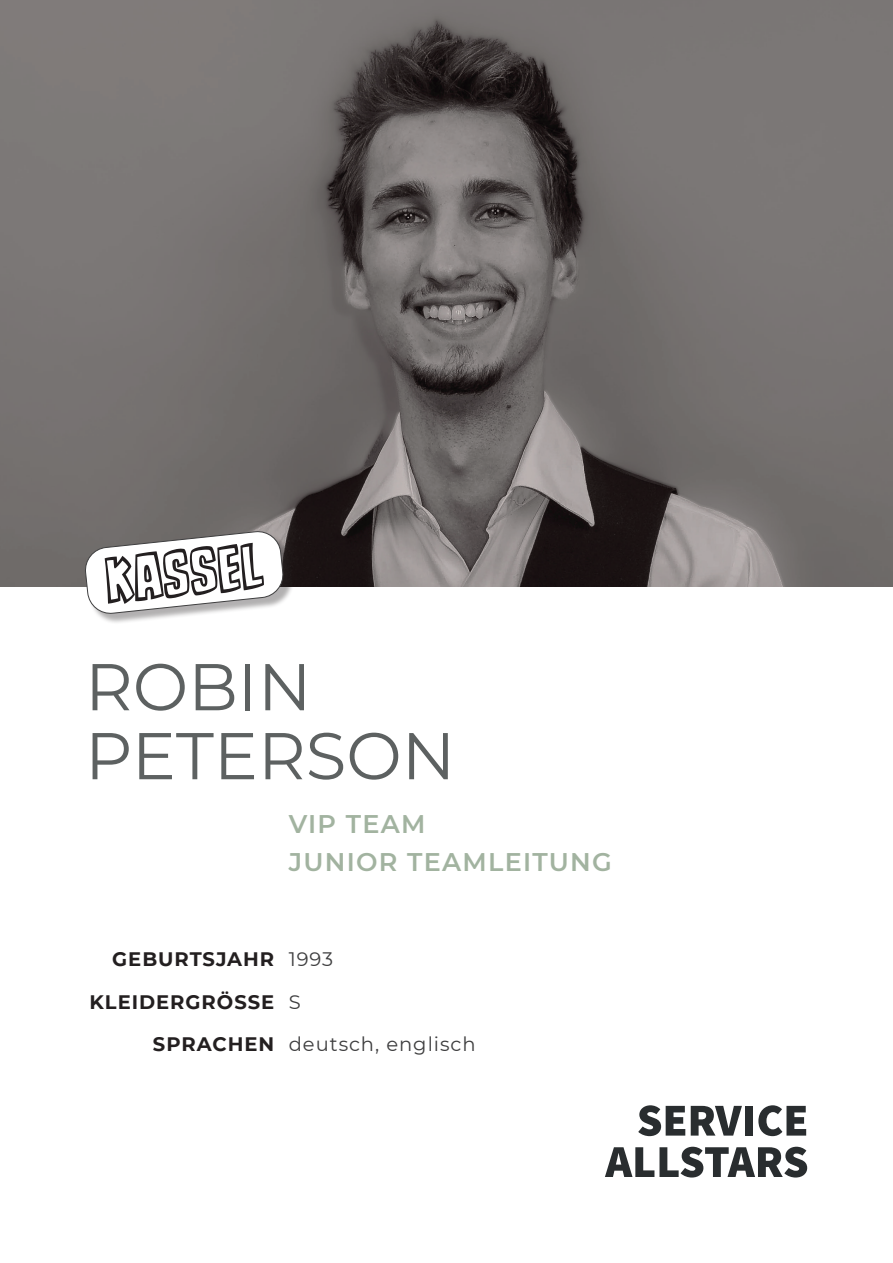
<style>
.page{position:relative;width:893px;height:1263px;background:#fff}
.page>*{position:absolute;margin:0;border:0;box-sizing:border-box;transform-origin:0 0}
.t1{font:67.35px "CC Dynamic Duo Open Variable";color:#231f20}
.t2{font:66px/69px "Montserrat";color:#5d6161}
.t3{font:600 25.5px/38.2px "Montserrat";letter-spacing:.05em;color:#a2b3a0}
.t4{font:700 19.5px/42.5px "Montserrat";letter-spacing:.05em;color:#231f20;text-align:right}
.t5{font:19.5px/42.5px "Montserrat";letter-spacing:.05em;color:#3e3e3f}
</style>
<div class="page">
<img style="left:0;top:0;width:893px;height:587px">
<svg style="left:638px;top:1105px;width:47px;height:31px"></svg>
<svg style="left:691px;top:1106px;width:51px;height:29px"></svg>
<div style="left:745px;top:1106px;width:8px;height:29px;background:#292d2f"></div>
<svg style="left:758px;top:1105px;width:48px;height:31px"></svg>
<svg style="left:605px;top:1147px;width:202px;height:30px"></svg>
<div style="left:87px;top:533px;width:207px;height:92px;background:#231f20;opacity:.35"></div>
<svg style="left:84px;top:530px;width:200px;height:84px"></svg>
<h1 class="t1" style="left:101px;top:539px;width:160px;rotate:-6deg">KASSEL</h1>
<h2 class="t2" style="left:85px;top:650px;width:372px">ROBIN<br>PETERSON</h2>
<h3 class="t3" style="left:289px;top:803px;width:325px">VIP TEAM<br>JUNIOR TEAMLEITUNG</h3>
<p class="t4" style="left:90px;top:937px;width:186px">GEBURTSJAHR<br>KLEIDERGRÖSSE<br>SPRACHEN</p>
<p class="t5" style="left:289px;top:937px;width:188px">1993<br>S<br>deutsch, englisch</p>
</div>
